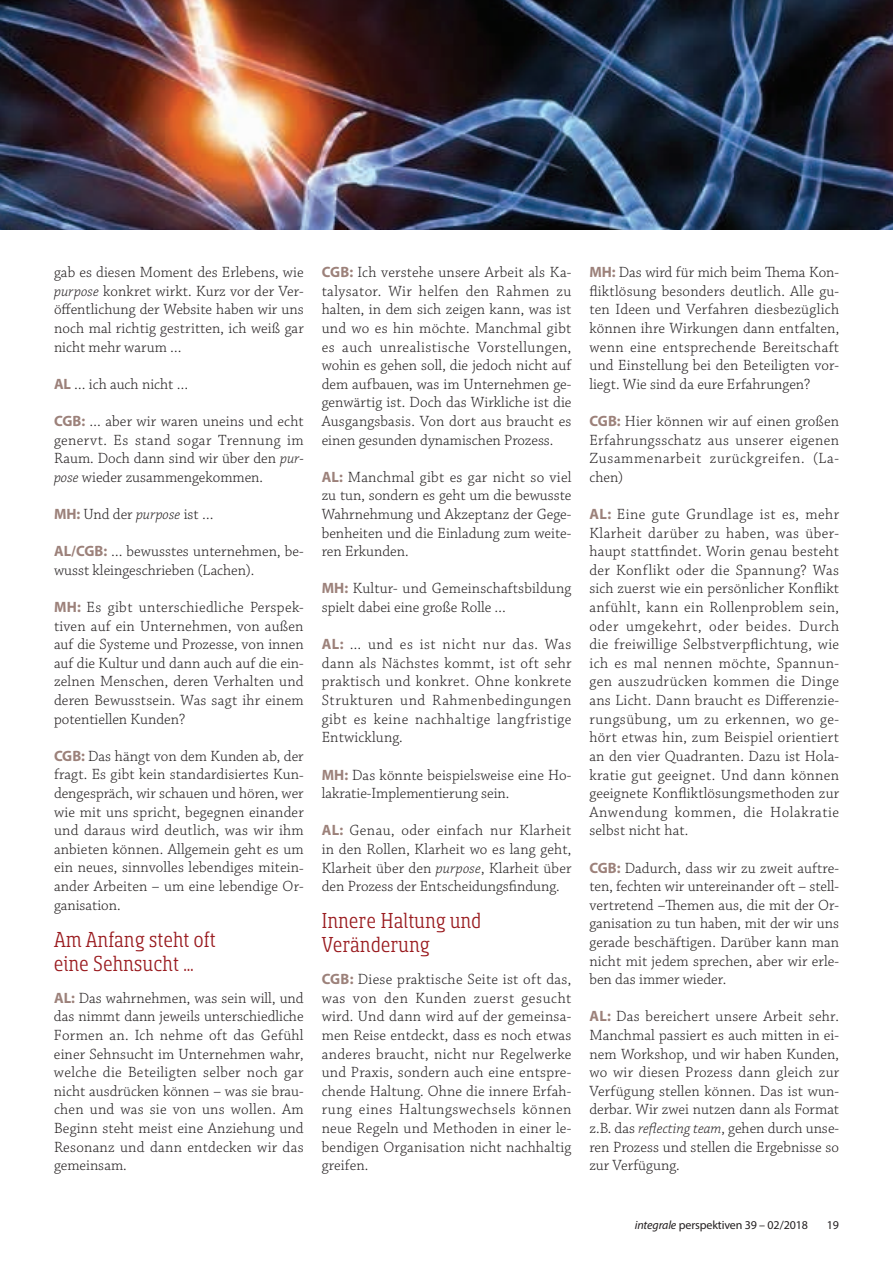
<style>
.page{position:relative;width:893px;height:1263px;background:#fff}
.page>*{position:absolute;margin:0;border:0;box-sizing:border-box;transform-origin:0 0}
.t1{font:24px/24px "Sancoale Slab Cond";letter-spacing:.025em;color:#991a1e}
.t2{font:300 15.6px/18.6px "Chaparral Pro";letter-spacing:.005em;color:#231f20;text-align:justify}
.t3{font:12px "Myriad Pro";letter-spacing:-.01em;color:#231f20}
.s1{font-style:italic}
.s2{font-family:"Myriad Pro";font-weight:700;font-size:15px;color:#9c817a}
</style>
<div class="page">
<img style="left:0;top:0;width:893px;height:229px">
<p class="t2" style="left:54px;top:264px;width:251px">gab es diesen Moment des Erlebens, wie <span class="s1">purpose</span> konkret wirkt. Kurz vor der Ver&shy;öffentlichung der Website haben wir uns noch mal richtig gestritten, ich weiß gar nicht mehr warum …</p>
<p class="t2" style="left:54px;top:375px;width:136px"><span class="s2">AL</span> … ich auch nicht …</p>
<p class="t2" style="left:54px;top:412px;width:251px"><span class="s2">CGB:</span> … aber wir waren uneins und echt genervt. Es stand sogar Trennung im Raum. Doch dann sind wir über den <span class="s1">pur&shy;pose</span> wieder zusammengekommen.</p>
<p class="t2" style="left:54px;top:505px;width:161px"><span class="s2">MH:</span> Und der <span class="s1">purpose</span> ist …</p>
<p class="t2" style="left:54px;top:543px;width:251px"><span class="s2">AL/CGB:</span> … bewusstes unternehmen, be&shy;wusst kleingeschrieben (Lachen).</p>
<p class="t2" style="left:54px;top:598px;width:251px"><span class="s2">MH:</span> Es gibt unterschiedliche Perspek&shy;tiven auf ein Unternehmen, von außen auf die Systeme und Prozesse, von innen auf die Kultur und dann auch auf die ein&shy;zelnen Menschen, deren Verhalten und deren Bewusstsein. Was sagt ihr einem potentiellen Kunden?</p>
<p class="t2" style="left:54px;top:747px;width:251px"><span class="s2">CGB:</span> Das hängt von dem Kunden ab, der fragt. Es gibt kein standardisiertes Kun&shy;dengespräch, wir schauen und hören, wer wie mit uns spricht, begegnen einander und daraus wird deutlich, was wir ihm anbieten können. Allgemein geht es um ein neues, sinnvolles lebendiges mitein&shy;ander Arbeiten – um eine lebendige Or&shy;ganisation.</p>
<h1 class="t1" style="left:54px;top:928px;width:163px">Am Anfang steht oft eine Sehnsucht …</h1>
<p class="t2" style="left:54px;top:989px;width:251px"><span class="s2">AL:</span> Das wahrnehmen, was sein will, und das nimmt dann jeweils unterschiedliche Formen an. Ich nehme oft das Gefühl einer Sehnsucht im Unternehmen wahr, welche die Beteiligten selber noch gar nicht ausdrücken können – was sie brau&shy;chen und was sie von uns wollen. Am Beginn steht meist eine Anziehung und Resonanz und dann entdecken wir das gemeinsam.</p>
<p class="t2" style="left:322px;top:264px;width:251px"><span class="s2">CGB:</span> Ich verstehe unsere Arbeit als Ka&shy;talysator. Wir helfen den Rahmen zu halten, in dem sich zeigen kann, was ist und wo es hin möchte. Manchmal gibt es auch unrealistische Vorstellungen, wohin es gehen soll, die jedoch nicht auf dem aufbauen, was im Unternehmen ge&shy;genwärtig ist. Doch das Wirkliche ist die Ausgangsbasis. Von dort aus braucht es einen gesunden dynamischen Prozess.</p>
<p class="t2" style="left:322px;top:468px;width:251px"><span class="s2">AL:</span> Manchmal gibt es gar nicht so viel zu tun, sondern es geht um die bewusste Wahrnehmung und Akzeptanz der Gege&shy;benheiten und die Einladung zum weite&shy;ren Erkunden.</p>
<p class="t2" style="left:322px;top:580px;width:251px"><span class="s2">MH:</span> Kultur- und Gemeinschaftsbildung spielt dabei eine große Rolle …</p>
<p class="t2" style="left:322px;top:636px;width:251px"><span class="s2">AL:</span> … und es ist nicht nur das. Was dann als Nächstes kommt, ist oft sehr praktisch und konkret. Ohne konkrete Strukturen und Rahmenbedingungen gibt es keine nachhaltige langfristige Entwicklung.</p>
<p class="t2" style="left:322px;top:766px;width:251px"><span class="s2">MH:</span> Das könnte beispielsweise eine Ho&shy;lakratie-Implementierung sein.</p>
<p class="t2" style="left:322px;top:822px;width:251px"><span class="s2">AL:</span> Genau, oder einfach nur Klarheit in den Rollen, Klarheit wo es lang geht, Klarheit über den <span class="s1">purpose</span>, Klarheit über den Prozess der Entscheidungsfindung.</p>
<h1 class="t1" style="left:322px;top:909px;width:161px">Innere Haltung und<br>Veränderung</h1>
<p class="t2" style="left:322px;top:970px;width:251px"><span class="s2">CGB:</span> Diese praktische Seite ist oft das, was von den Kunden zuerst gesucht wird. Und dann wird auf der gemeinsa&shy;men Reise entdeckt, dass es noch etwas anderes braucht, nicht nur Regelwerke und Praxis, sondern auch eine entspre&shy;chende Haltung. Ohne die innere Erfah&shy;rung eines Haltungswechsels können neue Regeln und Methoden in einer le&shy;bendigen Organisation nicht nachhaltig greifen.</p>
<p class="t2" style="left:589px;top:264px;width:251px"><span class="s2">MH:</span> Das wird für mich beim Thema Kon&shy;fliktlösung besonders deutlich. Alle gu&shy;ten Ideen und Verfahren diesbezüglich können ihre Wirkungen dann entfalten, wenn eine entsprechende Bereitschaft und Einstellung bei den Beteiligten vor&shy;liegt. Wie sind da eure Erfahrungen?</p>
<p class="t2" style="left:589px;top:412px;width:251px"><span class="s2">CGB:</span> Hier können wir auf einen großen Erfahrungsschatz aus unserer eigenen Zusammenarbeit zurückgreifen. (La&shy;chen)</p>
<p class="t2" style="left:589px;top:505px;width:251px"><span class="s2">AL:</span> Eine gute Grundlage ist es, mehr Klarheit darüber zu haben, was über&shy;haupt stattfindet. Worin genau besteht der Konflikt oder die Spannung? Was sich zuerst wie ein persönlicher Konflikt anfühlt, kann ein Rollenproblem sein, oder umgekehrt, oder beides. Durch die freiwillige Selbstverpflichtung, wie ich es mal nennen möchte, Spannun&shy;gen auszudrücken kommen die Dinge ans Licht. Dann braucht es Differenzie&shy;rungsübung, um zu erkennen, wo ge&shy;hört etwas hin, zum Beispiel orientiert an den vier Quadranten. Dazu ist Hola&shy;kratie gut geeignet. Und dann können geeignete Konfliktlösungsmethoden zur Anwendung kommen, die Holakratie selbst nicht hat.</p>
<p class="t2" style="left:589px;top:859px;width:251px"><span class="s2">CGB:</span> Dadurch, dass wir zu zweit auftre&shy;ten, fechten wir untereinander oft – stell&shy;vertretend –Themen aus, die mit der Or&shy;ganisation zu tun haben, mit der wir uns gerade beschäftigen. Darüber kann man nicht mit jedem sprechen, aber wir erle&shy;ben das immer wieder.</p>
<p class="t2" style="left:589px;top:1008px;width:251px"><span class="s2">AL:</span> Das bereichert unsere Arbeit sehr.<br>Manchmal passiert es auch mitten in ei&shy;nem Workshop, und wir haben Kunden, wo wir diesen Prozess dann gleich zur Verfügung stellen können. Das ist wun&shy;derbar. Wir zwei nutzen dann als Format z.B. das <span class="s1">reflecting team</span>, gehen durch unse&shy;ren Prozess und stellen die Ergebnisse so zur Verfügung.</p>
<p class="t3" style="left:635px;top:1217px;width:175px"><span class="s1">integrale</span> perspektiven 39 – 02/2018</p>
<p class="t3" style="left:827px;top:1217px;width:14px">19</p>
</div>
